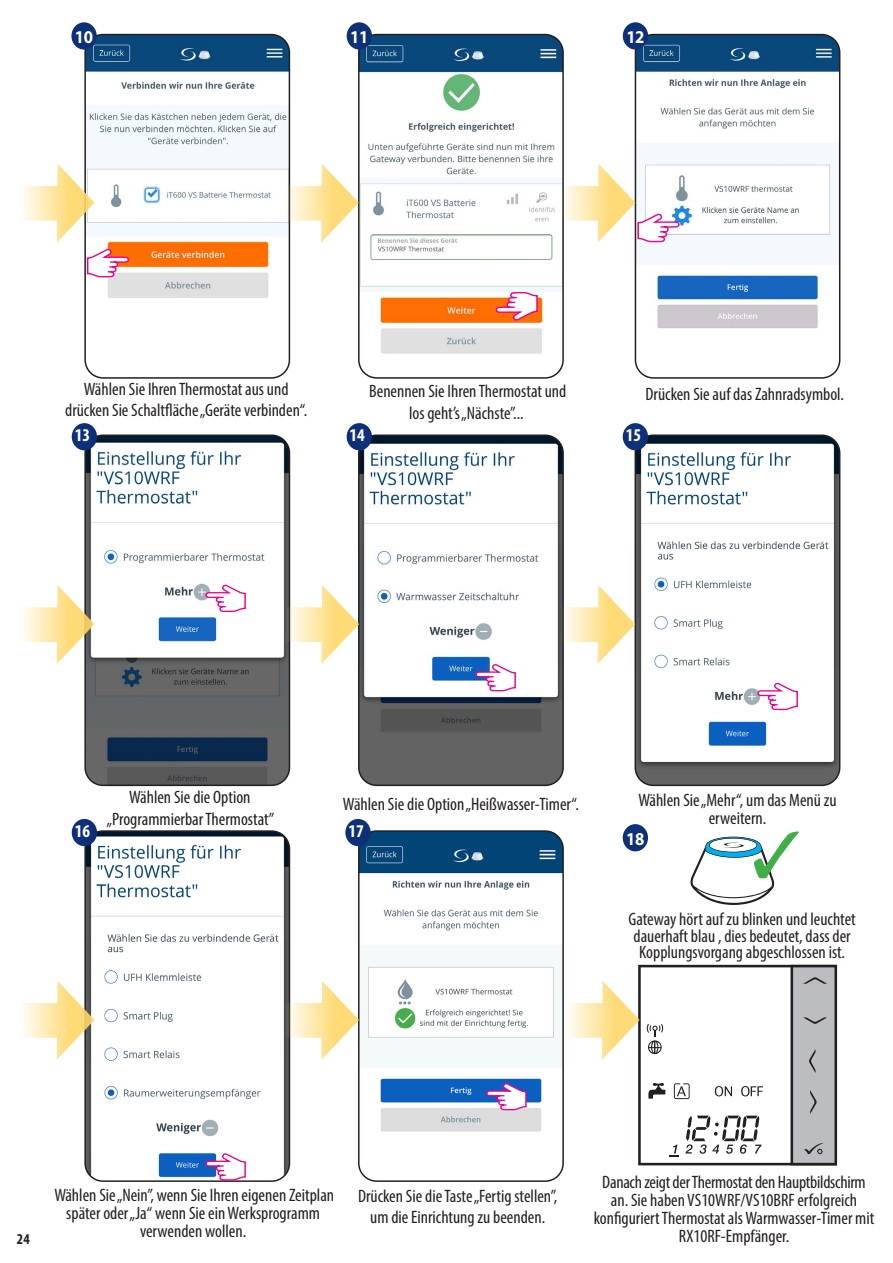
<style>
.page{position:relative;width:893px;height:1263px;background:#fff}
.page>*{position:absolute;margin:0;border:0;box-sizing:border-box;transform-origin:0 0}
.t1{font:700 18.15px "Myriad Pro";letter-spacing:-.025em;color:#fff;scale:.93 1}
.Treść{font:condensed 18px/18px "Myriad Pro";color:#231f20;text-align:center}
.t2{font:700 condensed 18px "Myriad Pro";color:#fff}
.t3{font:700 condensed 15px "Myriad Pro";color:#231f20}
</style>
<div class="page">
<img style="left:87px;top:35px;width:202px;height:341px">
<div style="left:84px;top:34px;width:206px;height:345px;border:2px solid #231f20;border-radius:18px"></div>
<div style="left:71px;top:22px;width:26px;height:28px;background:#0d3079;border-radius:50%"></div>
<img style="left:361px;top:35px;width:200px;height:341px">
<div style="left:358px;top:34px;width:206px;height:345px;border:2px solid #231f20;border-radius:18px"></div>
<div style="left:347px;top:22px;width:25px;height:28px;background:#0d3079;border-radius:50%"></div>
<svg style="left:496px;top:292px;width:41px;height:29px"></svg>
<img style="left:635px;top:35px;width:205px;height:341px">
<div style="left:635px;top:34px;width:205px;height:345px;border:2px solid #231f20;border-radius:18px"></div>
<div style="left:623px;top:22px;width:25px;height:28px;background:#0d3079;border-radius:50%"></div>
<svg style="left:533px;top:149px;width:147px;height:108px"></svg>
<svg style="left:257px;top:149px;width:102px;height:108px"></svg>
<svg style="left:23px;top:149px;width:106px;height:128px"></svg>
<img style="left:86px;top:436px;width:203px;height:349px">
<div style="left:84px;top:434px;width:206px;height:352px;border:1px solid #231f20;border-radius:18px"></div>
<img style="left:86px;top:832px;width:203px;height:349px">
<div style="left:84px;top:830px;width:206px;height:352px;border:1px solid #231f20;border-radius:18px"></div>
<img style="left:359px;top:832px;width:203px;height:349px">
<div style="left:358px;top:830px;width:206px;height:352px;border:1px solid #231f20;border-radius:18px"></div>
<img style="left:359px;top:436px;width:204px;height:349px">
<div style="left:358px;top:434px;width:206px;height:352px;border:1px solid #231f20;border-radius:18px"></div>
<div style="left:72px;top:423px;width:25px;height:27px;background:#0d3079;border-radius:50%"></div>
<div style="left:72px;top:819px;width:25px;height:27px;background:#0d3079;border-radius:50%"></div>
<div style="left:345px;top:819px;width:26px;height:27px;background:#0d3079;border-radius:50%"></div>
<div style="left:347px;top:423px;width:25px;height:27px;background:#0d3079;border-radius:50%"></div>
<svg style="left:205px;top:585px;width:40px;height:27px"></svg>
<svg style="left:205px;top:1153px;width:40px;height:27px"></svg>
<svg style="left:486px;top:1083px;width:40px;height:27px"></svg>
<svg style="left:475px;top:664px;width:40px;height:27px"></svg>
<svg style="left:23px;top:570px;width:71px;height:108px"></svg>
<svg style="left:23px;top:966px;width:71px;height:108px"></svg>
<svg style="left:257px;top:570px;width:102px;height:108px"></svg>
<svg style="left:257px;top:966px;width:102px;height:108px"></svg>
<img style="left:636px;top:436px;width:204px;height:349px">
<div style="left:634px;top:434px;width:206px;height:352px;border:1px solid #231f20;border-radius:18px"></div>
<svg style="left:757px;top:683px;width:40px;height:27px"></svg>
<div style="left:623px;top:423px;width:25px;height:27px;background:#0d3079;border-radius:50%"></div>
<svg style="left:533px;top:570px;width:102px;height:108px"></svg>
<div style="left:623px;top:824px;width:25px;height:27px;background:#0d3079;border-radius:50%"></div>
<svg style="left:537px;top:965px;width:300px;height:200px"></svg>
<svg style="left:690px;top:836px;width:85px;height:69px"></svg>
<p class="t1" style="left:75px;top:25px;width:21px">10</p>
<p class="t1" style="left:350px;top:25px;width:21px">11</p>
<p class="t1" style="left:626px;top:25px;width:21px">12</p>
<p class="Treść" style="left:65px;top:378px;width:244px;line-height:21.6px">Wählen Sie Ihren Thermostat aus und drücken Sie Schaltfläche „Geräte verbinden“.</p>
<p class="Treść" style="left:369px;top:380px;width:199px;line-height:21.6px">Benennen Sie Ihren Thermostat und los geht’s „Nächste”...</p>
<p class="Treść" style="left:645px;top:384px;width:200px">Drücken Sie auf das Zahnradsymbol.</p>
<p class="t2" style="left:75px;top:424px;width:17px">13</p>
<p class="t2" style="left:350px;top:424px;width:17px">14</p>
<p class="t2" style="left:626px;top:424px;width:17px">15</p>
<p class="Treść" style="left:129px;top:788px;width:123px">Wählen Sie die Option</p>
<p class="Treść" style="left:107px;top:809px;width:169px">„Programmierbar Thermostat”</p>
<p class="Treść" style="left:343px;top:795px;width:237px">Wählen Sie die Option „Heißwasser-Timer“.</p>
<p class="Treść" style="left:638px;top:790px;width:200px">Wählen Sie „Mehr“, um das Menü zu erweitern.</p>
<p class="t2" style="left:75px;top:820px;width:17px">16</p>
<p class="t2" style="left:348px;top:820px;width:17px">17</p>
<p class="t1" style="left:626px;top:827px;width:21px">18</p>
<p class="Treść" style="left:628px;top:910px;width:229px">Gateway hört auf zu blinken und leuchtet</p>
<p class="Treść" style="left:633px;top:926px;width:219px">dauerhaft blau , dies bedeutet, dass der</p>
<p class="Treść" style="left:639px;top:943px;width:207px">Kopplungsvorgang abgeschlossen ist.</p>
<p class="t3" style="left:17px;top:1230px;width:14px">24</p>
<p class="Treść" style="left:54px;top:1185px;width:281px">Wählen Sie „Nein”, wenn Sie Ihren eigenen Zeitplan später oder „Ja“ wenn Sie ein Werksprogramm verwenden wollen.</p>
<p class="Treść" style="left:358px;top:1185px;width:201px;line-height:21.6px">Drücken Sie die Taste „Fertig stellen”, um die Einrichtung zu beenden.</p>
<p class="Treść" style="left:594px;top:1173px;width:282px">Danach zeigt der Thermostat den Hauptbildschirm an. Sie haben VS10WRF/VS10BRF erfolgreich konfiguriert Thermostat als Warmwasser-Timer mit RX10RF-Empfänger.</p>
</div>
